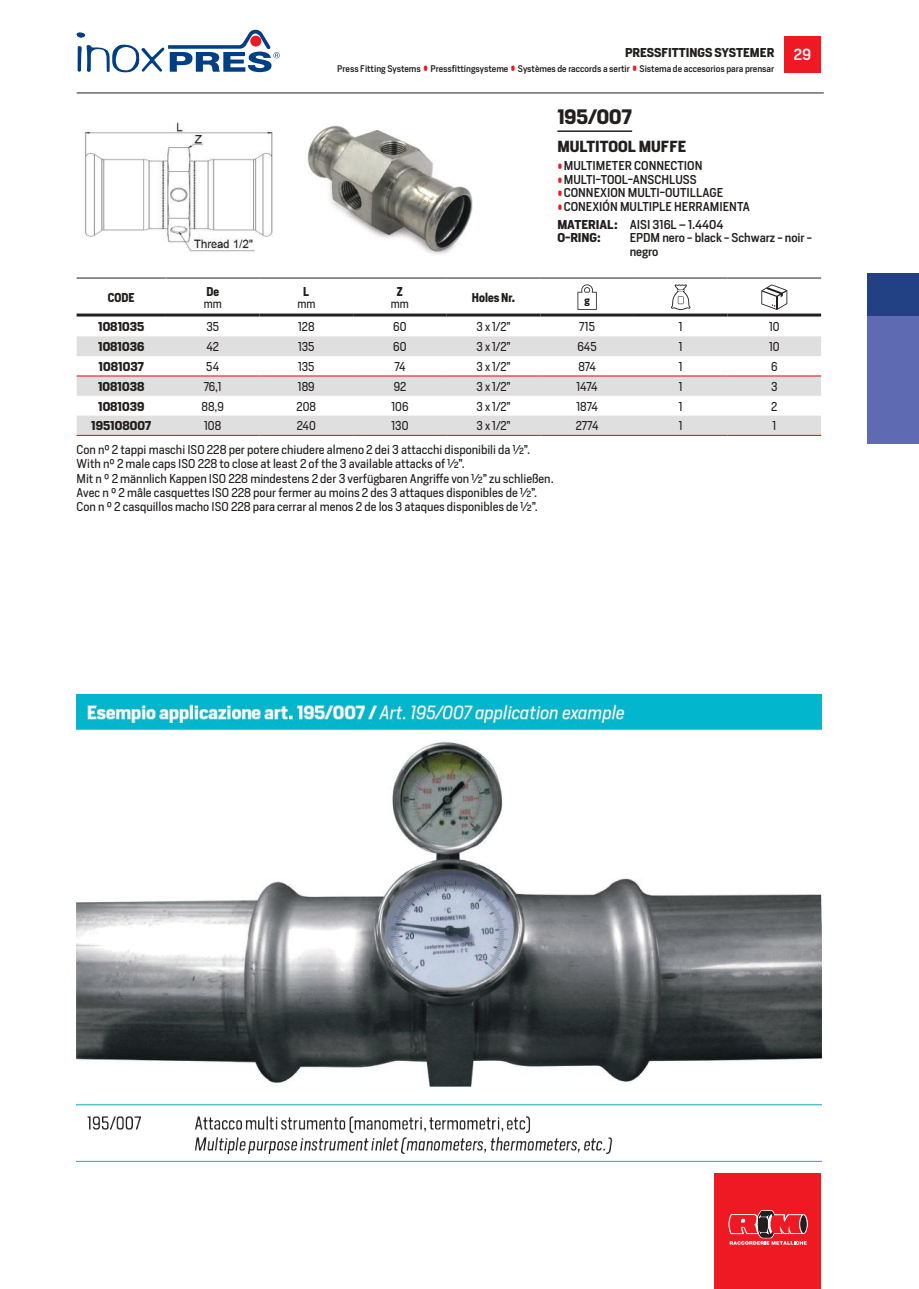
<style>
.page{position:relative;width:919px;height:1289px;background:#fff}
.page>*{position:absolute;margin:0;border:0;box-sizing:border-box;transform-origin:0 0}
.t1{font:700 19.5px "Heron Sans";color:#241f1f}
.t2{font:700 15px "Heron Sans";color:#241f1f}
.t3{font:500 15px "Heron Sans";color:#fff}
.t4{font:12px/14.4px "Heron Sans";color:#241f1f}
.t5{font:500 12px/17.7px "Heron Sans";color:#241f1f}
.t6{font:12px "Heron Sans";color:#241f1f;scale:.95 1}
.t7{font:700 12px "Heron Sans";color:#241f1f}
.t8{font:700 12px "Heron Sans";color:#241f1f;scale:.9 1}
.t9{font:12px "Heron Sans";color:#241f1f;scale:.9 1}
.t10{font:700 10.05px "Heron Sans";color:#241f1f}
.t11{font:500 9px "Heron Sans";color:#241f1f}
.s1{font-size:12px;color:#ef1923}
.s2{color:#ef1923}
.s3{font-weight:700}
</style>
<div class="page">
<svg style="left:77px;top:30px;width:202px;height:42px"></svg>
<div style="left:867px;top:273px;width:51px;height:170px;background:#5e6ab2"></div>
<div style="left:867px;top:273px;width:51px;height:43px;background:#224185"></div>
<hr style="left:557px;top:130px;width:75px;height:2px;background:#241f1f">
<hr style="left:77px;top:93px;width:746px;height:1px;background:#241f1f">
<img style="left:84px;top:122px;width:189px;height:130px">
<img style="left:307px;top:125px;width:166px;height:130px">
<hr style="left:77px;top:278px;width:89px;height:1px;background:#241f1f">
<hr style="left:166px;top:278px;width:93px;height:1px;background:#241f1f">
<hr style="left:259px;top:278px;width:94px;height:1px;background:#241f1f">
<hr style="left:353px;top:278px;width:93px;height:1px;background:#241f1f">
<hr style="left:446px;top:278px;width:94px;height:1px;background:#241f1f">
<hr style="left:540px;top:278px;width:94px;height:1px;background:#241f1f">
<hr style="left:634px;top:278px;width:93px;height:1px;background:#241f1f">
<hr style="left:727px;top:278px;width:94px;height:1px;background:#241f1f">
<hr style="left:165px;top:278px;width:1px;height:35px;background:#fff">
<hr style="left:77px;top:313px;width:89px;height:3px;background:#241f1f">
<hr style="left:166px;top:313px;width:93px;height:3px;background:#241f1f">
<hr style="left:259px;top:313px;width:94px;height:3px;background:#241f1f">
<hr style="left:353px;top:313px;width:93px;height:3px;background:#241f1f">
<hr style="left:446px;top:313px;width:94px;height:3px;background:#241f1f">
<hr style="left:540px;top:313px;width:94px;height:3px;background:#241f1f">
<hr style="left:634px;top:313px;width:93px;height:3px;background:#241f1f">
<hr style="left:727px;top:313px;width:94px;height:3px;background:#241f1f">
<svg style="left:577px;top:284px;width:19px;height:26px"></svg>
<svg style="left:671px;top:284px;width:19px;height:26px"></svg>
<svg style="left:761px;top:284px;width:26px;height:26px"></svg>
<svg style="left:77px;top:336px;width:744px;height:99px;fill:#e0dfdf"></svg>
<hr style="left:77px;top:375px;width:89px;height:1px;background:#ef1923">
<hr style="left:166px;top:375px;width:93px;height:1px;background:#ef1923">
<hr style="left:259px;top:375px;width:94px;height:1px;background:#ef1923">
<hr style="left:353px;top:375px;width:93px;height:1px;background:#ef1923">
<hr style="left:446px;top:375px;width:94px;height:1px;background:#ef1923">
<hr style="left:540px;top:375px;width:94px;height:1px;background:#ef1923">
<hr style="left:634px;top:375px;width:93px;height:1px;background:#ef1923">
<hr style="left:727px;top:375px;width:94px;height:1px;background:#ef1923">
<hr style="left:77px;top:435px;width:89px;height:1px;background:#ef1923">
<hr style="left:166px;top:435px;width:93px;height:1px;background:#ef1923">
<hr style="left:259px;top:435px;width:94px;height:1px;background:#ef1923">
<hr style="left:353px;top:435px;width:93px;height:1px;background:#ef1923">
<hr style="left:446px;top:435px;width:94px;height:1px;background:#ef1923">
<hr style="left:540px;top:435px;width:94px;height:1px;background:#ef1923">
<hr style="left:634px;top:435px;width:93px;height:1px;background:#ef1923">
<hr style="left:727px;top:435px;width:94px;height:1px;background:#ef1923">
<img style="left:77px;top:694px;width:744px;height:467px">
<div style="left:714px;top:1173px;width:107px;height:115px;background:#ef1923"></div>
<svg style="left:728px;top:1210px;width:79px;height:34px"></svg>
<div style="left:784px;top:36px;width:36px;height:36px;background:#ef1923"></div>
<p class="t8" style="left:108px;top:290px;width:31px">CODE</p>
<p class="t8" style="left:206px;top:284px;width:16px">De</p>
<p class="t9" style="left:204px;top:296px;width:21px">mm</p>
<p class="t8" style="left:303px;top:284px;width:8px">L</p>
<p class="t9" style="left:297px;top:296px;width:21px">mm</p>
<p class="t7" style="left:625px;top:45px;width:151px">PRESSFITTINGS SYSTEMER</p>
<p class="t11" style="left:337px;top:63px;width:438px">Press Fitting Systems <span class="s1">•</span> Pressfittingsysteme <span class="s1">•</span> Systèmes de raccords a sertir <span class="s1">•</span> Sistema de accesorios para prensar</p>
<h1 class="t1" style="left:557px;top:104px;width:76px">195/007</h1>
<p class="t2" style="left:557px;top:137px;width:130px">MULTITOOL MUFFE</p>
<p class="t5" style="left:557px;top:157px;width:147px"><span class="s2">•</span>MULTIMETER CONNECTION</p>
<p class="t5" style="left:557px;top:170px;width:141px"><span class="s2">•</span>MULTI-TOOL-ANSCHLUSS</p>
<p class="t5" style="left:557px;top:184px;width:167px"><span class="s2">•</span>CONNEXION MULTI-OUTILLAGE</p>
<p class="t5" style="left:557px;top:197px;width:194px"><span class="s2">•</span>CONEXIÓN MULTIPLE HERRAMIENTA<br><span class="s3">MATERIAL:</span> AISI 316L – 1.4404</p>
<p class="t7" style="left:557px;top:230px;width:45px">O-RING:</p>
<p class="t5" style="left:629px;top:231px;width:184px;line-height:13.5px">EPDM nero - black - Schwarz - noir - negro</p>
<p class="t3" style="left:793px;top:45px;width:19px">29</p>
<p class="t8" style="left:397px;top:284px;width:8px">Z</p>
<p class="t9" style="left:391px;top:296px;width:21px">mm</p>
<p class="t8" style="left:472px;top:290px;width:50px">Holes Nr.</p>
<p class="t10" style="left:584px;top:293px;width:7px">g</p>
<p class="t7" style="left:98px;top:319px;width:48px">1081035</p>
<p class="t6" style="left:206px;top:319px;width:15px">35</p>
<p class="t6" style="left:298px;top:319px;width:19px">128</p>
<p class="t6" style="left:393px;top:319px;width:15px">60</p>
<p class="t6" style="left:476px;top:319px;width:37px">3 x 1/2”</p>
<p class="t6" style="left:579px;top:319px;width:18px">715</p>
<p class="t6" style="left:678px;top:319px;width:6px">1</p>
<p class="t6" style="left:769px;top:319px;width:13px">10</p>
<p class="t7" style="left:98px;top:339px;width:48px">1081036</p>
<p class="t6" style="left:206px;top:339px;width:15px">42</p>
<p class="t6" style="left:298px;top:339px;width:19px">135</p>
<p class="t6" style="left:393px;top:339px;width:15px">60</p>
<p class="t6" style="left:476px;top:339px;width:37px">3 x 1/2”</p>
<p class="t6" style="left:577px;top:339px;width:22px">645</p>
<p class="t6" style="left:678px;top:339px;width:6px">1</p>
<p class="t6" style="left:769px;top:339px;width:13px">10</p>
<p class="t7" style="left:98px;top:358px;width:47px">1081037</p>
<p class="t6" style="left:206px;top:359px;width:15px">54</p>
<p class="t6" style="left:298px;top:359px;width:19px">135</p>
<p class="t6" style="left:394px;top:359px;width:13px">74</p>
<p class="t6" style="left:476px;top:359px;width:37px">3 x 1/2”</p>
<p class="t6" style="left:578px;top:359px;width:20px">874</p>
<p class="t6" style="left:678px;top:359px;width:6px">1</p>
<p class="t6" style="left:771px;top:359px;width:8px">6</p>
<p class="t7" style="left:98px;top:378px;width:48px">1081038</p>
<p class="t6" style="left:204px;top:378px;width:21px">76,1</p>
<p class="t6" style="left:298px;top:378px;width:19px">189</p>
<p class="t6" style="left:393px;top:378px;width:15px">92</p>
<p class="t6" style="left:476px;top:378px;width:37px">3 x 1/2”</p>
<p class="t6" style="left:576px;top:378px;width:24px">1474</p>
<p class="t6" style="left:678px;top:378px;width:6px">1</p>
<p class="t6" style="left:771px;top:378px;width:8px">3</p>
<p class="t7" style="left:98px;top:398px;width:48px">1081039</p>
<p class="t6" style="left:201px;top:398px;width:25px">88,9</p>
<p class="t6" style="left:296px;top:398px;width:22px">208</p>
<p class="t6" style="left:391px;top:398px;width:19px">106</p>
<p class="t6" style="left:476px;top:398px;width:37px">3 x 1/2”</p>
<p class="t6" style="left:576px;top:398px;width:24px">1874</p>
<p class="t6" style="left:678px;top:398px;width:6px">1</p>
<p class="t6" style="left:771px;top:398px;width:8px">2</p>
<p class="t7" style="left:91px;top:418px;width:62px">195108007</p>
<p class="t6" style="left:204px;top:418px;width:20px">108</p>
<p class="t6" style="left:297px;top:418px;width:22px">240</p>
<p class="t6" style="left:391px;top:418px;width:19px">130</p>
<p class="t6" style="left:476px;top:418px;width:37px">3 x 1/2”</p>
<p class="t6" style="left:575px;top:418px;width:25px">2774</p>
<p class="t6" style="left:678px;top:418px;width:6px">1</p>
<p class="t6" style="left:772px;top:418px;width:6px">1</p>
<p class="t4" style="left:77px;top:442px;width:478px">Con n° 2 tappi maschi ISO 228 per potere chiudere almeno 2 dei 3 attacchi disponibili da ½”.<br>With n° 2 male caps ISO 228 to close at least 2 of the 3 available attacks of ½”.<br>Mit n ° 2 männlich Kappen ISO 228 mindestens 2 der 3 verfügbaren Angriffe von ½” zu schließen.<br>Avec n ° 2 mâle casquettes ISO 228 pour fermer au moins 2 des 3 attaques disponibles de ½”.<br>Con n ° 2 casquillos macho ISO 228 para cerrar al menos 2 de los 3 ataques disponibles de ½”.</p>
</div>
